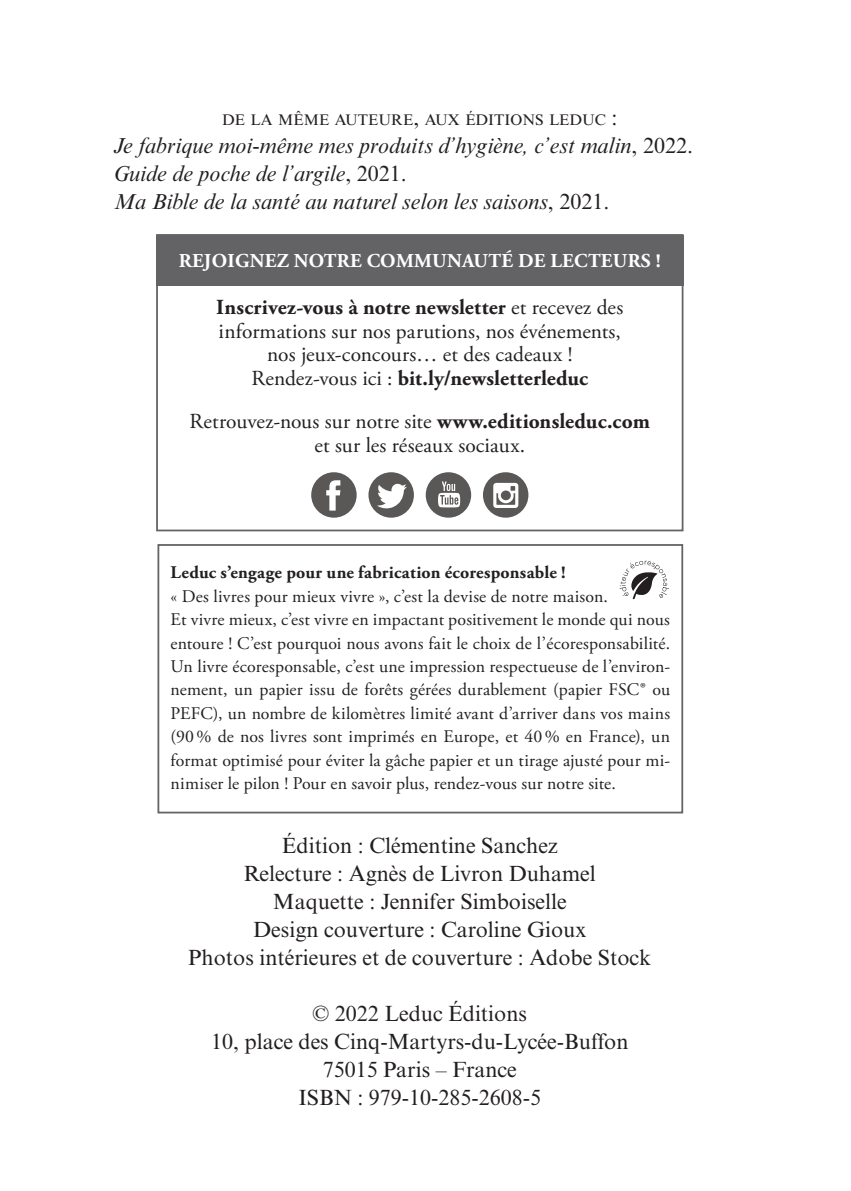
<style>
.page{position:relative;width:851px;height:1191px;background:#fff}
.page>*{position:absolute;margin:0;border:0;box-sizing:border-box;transform-origin:0 0}
.t1{font:22px/28px "Times New Roman MT Std";color:#231f20;text-align:center}
.t2{font:italic 22px/28px "Times New Roman MT Std";color:#231f20}
.t3{font:21.4px/23.6px "Adobe Garamond Pro";color:#231f20;text-align:center}
.t4{font:700 19.6px "Adobe Garamond Pro";letter-spacing:.015em;color:#fff}
.t5{font:17.8px/23.4px "Adobe Garamond Pro";letter-spacing:.005em;color:#231f20}
.t6{font:700 17.8px "Adobe Garamond Pro";letter-spacing:.015em;color:#231f20}
.t7{font:15.4px "Times New Roman MT Std";color:#231f20}
.s1{font-size:22px}
.s2{font-style:normal}
.s3{font-weight:700}
</style>
<div class="page">
<div style="left:156px;top:235px;width:527px;height:51px;background:#636366"></div>
<div style="left:156px;top:234px;width:527px;height:297px;border:2px solid #636366"></div>
<div style="left:311px;top:472px;width:45px;height:45px;background:#5a5757;border-radius:50%"></div>
<svg style="left:326px;top:480px;width:14px;height:30px"></svg>
<div style="left:368px;top:472px;width:46px;height:45px;background:#5a5757;border-radius:50%"></div>
<svg style="left:425px;top:472px;width:46px;height:45px"></svg>
<svg style="left:438px;top:481px;width:22px;height:26px"></svg>
<div style="left:483px;top:472px;width:45px;height:45px;background:linear-gradient(to bottom,#605d5d,#585555);border-radius:50%"></div>
<svg style="left:377px;top:483px;width:29px;height:26px"></svg>
<svg style="left:493px;top:483px;width:25px;height:25px"></svg>
<div style="left:157px;top:544px;width:526px;height:269px;border:2px solid #636366"></div>
<svg style="left:619px;top:561px;width:50px;height:38px"></svg>
<p class="t7" style="left:222px;top:111px;width:397px">DE LA MÊME AUTEURE<span class="s1">,</span> AUX ÉDITIONS LEDUC <span class="s1">:</span></p>
<p class="t2" style="left:113px;top:131px;width:581px">Je fabrique moi-même mes produits d’hygiène, c’est malin<span class="s2">, 2022.<br></span>Guide de poche de l’argile<span class="s2">, 2021.<br></span>Ma Bible de la santé au naturel selon les saisons<span class="s2">, 2021.</span></p>
<p class="t4" style="left:179px;top:249px;width:483px">REJOIGNEZ NOTRE COMMUNAUTÉ DE LECTEURS !</p>
<p class="t3" style="left:216px;top:296px;width:408px"><span class="s3">Inscrivez-vous à notre newsletter</span> et recevez des informations sur nos parutions, nos événements, nos jeux-concours… et des cadeaux !<br>Rendez-vous ici : <span class="s3">bit.ly/newsletterleduc</span></p>
<p class="t3" style="left:189px;top:410px;width:462px">Retrouvez-nous sur notre site <span class="s3">www.editionsleduc.com </span>et sur les réseaux sociaux.</p>
<p class="t6" style="left:170px;top:562px;width:396px">Leduc s’engage pour une fabrication écoresponsable !</p>
<p class="t5" style="left:170px;top:585px;width:501px">« Des livres pour mieux vivre », c’est la devise de notre maison.<br>Et vivre mieux, c’est vivre en impactant positivement le monde qui nous entoure ! C’est pourquoi nous avons fait le choix de l’écoresponsabilité.<br>Un livre écoresponsable, c’est une impression respectueuse de l’environ&shy;nement, un papier issu de forêts gérées durablement (papier FSC® ou PEFC), un nombre de kilomètres limité avant d’arriver dans vos mains (90% de nos livres sont imprimés en Europe, et 40% en France), un format optimisé pour éviter la gâche papier et un tirage ajusté pour mi&shy;nimiser le pilon ! Pour en savoir plus, rendez-vous sur notre site.</p>
<p class="t1" style="left:188px;top:831px;width:464px">Édition : Clémentine Sanchez<br>Relecture : Agnès de Livron Duhamel<br>Maquette : Jennifer Simboiselle<br>Design couverture : Caroline Gioux<br>Photos intérieures et de couverture : Adobe Stock</p>
<p class="t1" style="left:211px;top:999px;width:419px">© 2022 Leduc Éditions<br>10, place des Cinq-Martyrs-du-Lycée-Buffon<br>75015 Paris – France<br>ISBN : 979-10-285-2608-5</p>
</div>
